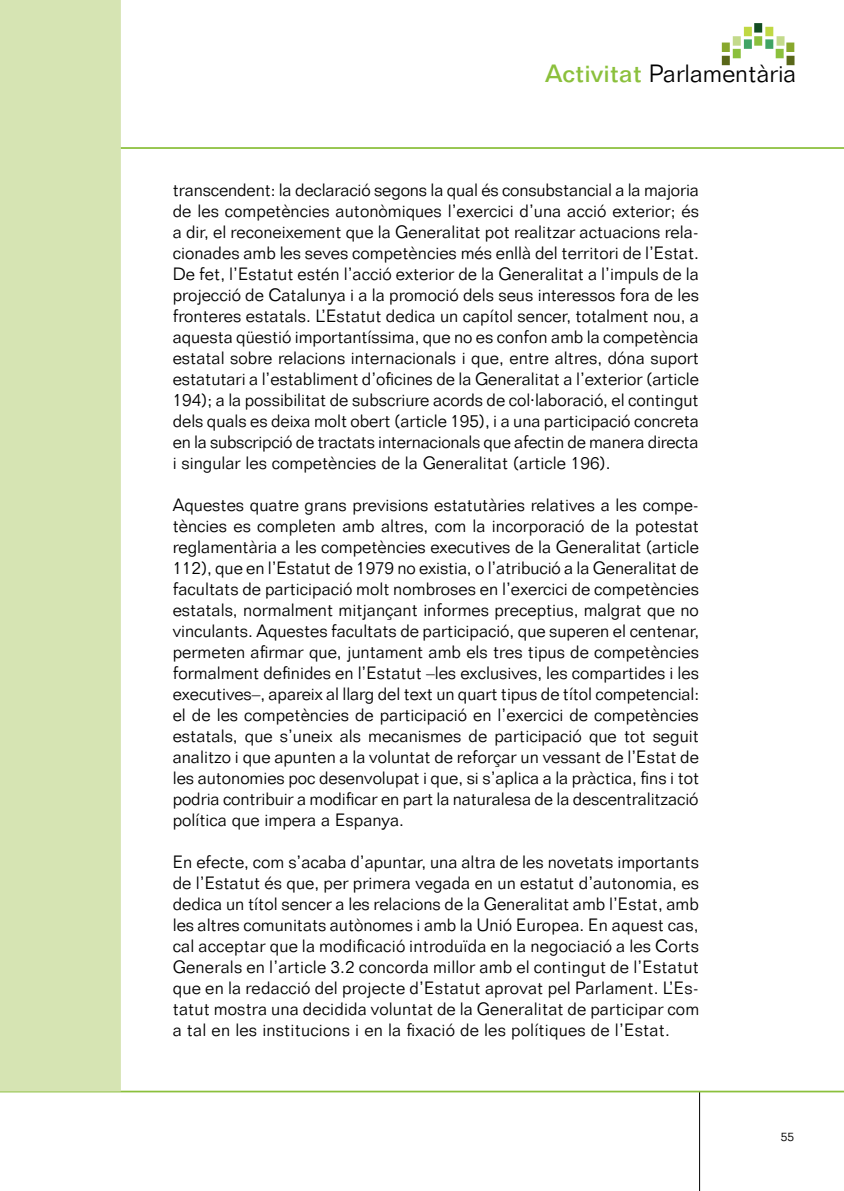
<style>
.page{position:relative;width:844px;height:1191px;background:#fff}
.page>*{position:absolute;margin:0;border:0;box-sizing:border-box;transform-origin:0 0}
.t1{font:300 24.5px "Folio BT";color:#000}
._00_Cos_de_text{font:300 17.5px/21px "Folio BT";color:#000;text-align:justify}
.t2{font:300 12.25px "Folio BT";color:#000}
.s1{font-weight:500;color:#8bc03c}
</style>
<div class="page">
<hr style="left:699px;top:1091px;width:1px;height:100px;background:#000">
<div style="left:722px;top:57px;width:6px;height:7px;background:#596719"></div>
<div style="left:721px;top:56px;width:8px;height:9px;border:2px solid #596719"></div>
<div style="left:722px;top:43px;width:6px;height:8px;background:#88a82d"></div>
<div style="left:721px;top:43px;width:8px;height:9px;border:2px solid #88a82d"></div>
<div style="left:733px;top:50px;width:6px;height:7px;background:#8bc03c"></div>
<div style="left:732px;top:49px;width:8px;height:9px;border:2px solid #8bc03c"></div>
<div style="left:733px;top:37px;width:6px;height:8px;background:#c3da8b"></div>
<div style="left:732px;top:36px;width:8px;height:10px;border:2px solid #c3da8b"></div>
<div style="left:744px;top:40px;width:6px;height:8px;background:#40a465"></div>
<div style="left:743px;top:39px;width:8px;height:10px;border:2px solid #40a465"></div>
<div style="left:744px;top:28px;width:6px;height:7px;background:#c0d843"></div>
<div style="left:743px;top:27px;width:8px;height:9px;border:2px solid #c0d843"></div>
<div style="left:766px;top:40px;width:6px;height:8px;background:#40a465"></div>
<div style="left:765px;top:39px;width:8px;height:10px;border:2px solid #40a465"></div>
<div style="left:766px;top:28px;width:6px;height:7px;background:#c0d843"></div>
<div style="left:765px;top:27px;width:8px;height:9px;border:2px solid #c0d843"></div>
<div style="left:777px;top:37px;width:6px;height:8px;background:#c3da8b"></div>
<div style="left:776px;top:36px;width:8px;height:10px;border:2px solid #c3da8b"></div>
<div style="left:787px;top:43px;width:6px;height:8px;background:#88a82d"></div>
<div style="left:786px;top:43px;width:8px;height:9px;border:2px solid #88a82d"></div>
<div style="left:755px;top:37px;width:6px;height:8px;background:#8bc03c"></div>
<div style="left:754px;top:36px;width:8px;height:10px;border:2px solid #8bc03c"></div>
<div style="left:755px;top:24px;width:6px;height:8px;background:#124d22"></div>
<div style="left:754px;top:23px;width:8px;height:10px;border:2px solid #124d22"></div>
<div style="left:787px;top:57px;width:6px;height:7px;background:#596719"></div>
<div style="left:786px;top:56px;width:8px;height:9px;border:2px solid #596719"></div>
<div style="left:776px;top:50px;width:6px;height:7px;background:#8bc03c"></div>
<div style="left:775px;top:49px;width:8px;height:9px;border:2px solid #8bc03c"></div>
<hr style="left:0;top:147px;width:843px;height:2px;background:#8bc03c">
<hr style="left:0;top:1090px;width:843px;height:2px;background:#8bc03c">
<div style="left:0;top:0;width:121px;height:1091px;background:#d6e4b3"></div>
<h1 class="t1" style="left:545px;top:59px;width:253px"><span class="s1">Activitat</span> Parlamentària</h1>
<p class="_00_Cos_de_text" style="left:173px;top:179px;width:527px">transcendent: la declaració segons la qual és consubstancial a la majoria de les competències autonòmiques l’exercici d’una acció exterior; és a dir, el reconeixement que la Generalitat pot realitzar actuacions rela&shy;cionades amb les seves competències més enllà del territori de l’Estat.<br>De fet, l’Estatut estén l’acció exterior de la Generalitat a l’impuls de la projecció de Catalunya i a la promoció dels seus interessos fora de les fronteres estatals. L’Estatut dedica un capítol sencer, totalment nou, a aquesta qüestió importantíssima, que no es confon amb la competència estatal sobre relacions internacionals i que, entre altres, dóna suport estatutari a l’establiment d’oficines de la Generalitat a l’exterior (article 194); a la possibilitat de subscriure acords de col·laboració, el contingut dels quals es deixa molt obert (article 195), i a una participació concreta en la subscripció de tractats internacionals que afectin de manera directa i singular les competències de la Generalitat (article 196).</p>
<p class="_00_Cos_de_text" style="left:173px;top:494px;width:528px">Aquestes quatre grans previsions estatutàries relatives a les compe&shy;tències es completen amb altres, com la incorporació de la potestat reglamentària a les competències executives de la Generalitat (article 112), que en l’Estatut de 1979 no existia, o l’atribució a la Generalitat de facultats de participació molt nombroses en l’exercici de competències estatals, normalment mitjançant informes preceptius, malgrat que no vinculants. Aquestes facultats de participació, que superen el centenar, permeten afirmar que, juntament amb els tres tipus de competències formalment definides en l’Estatut –les exclusives, les compartides i les executives–, apareix al llarg del text un quart tipus de títol competencial: el de les competències de participació en l’exercici de competències estatals, que s’uneix als mecanismes de participació que tot seguit analitzo i que apunten a la voluntat de reforçar un vessant de l’Estat de les autonomies poc desenvolupat i que, si s’aplica a la pràctica, fins i tot podria contribuir a modificar en part la naturalesa de la descentralització política que impera a Espanya.</p>
<p class="_00_Cos_de_text" style="left:173px;top:851px;width:528px">En efecte, com s’acaba d’apuntar, una altra de les novetats importants de l’Estatut és que, per primera vegada en un estatut d’autonomia, es dedica un títol sencer a les relacions de la Generalitat amb l’Estat, amb les altres comunitats autònomes i amb la Unió Europea. En aquest cas, cal acceptar que la modificació introduïda en la negociació a les Corts Generals en l’article 3.2 concorda millor amb el contingut de l’Estatut que en la redacció del projecte d’Estatut aprovat pel Parlament. L’Es&shy;tatut mostra una decidida voluntat de la Generalitat de participar com a tal en les institucions i en la fixació de les polítiques de l’Estat.</p>
<p class="t2" style="left:780px;top:1129px;width:15px">55</p>
</div>
